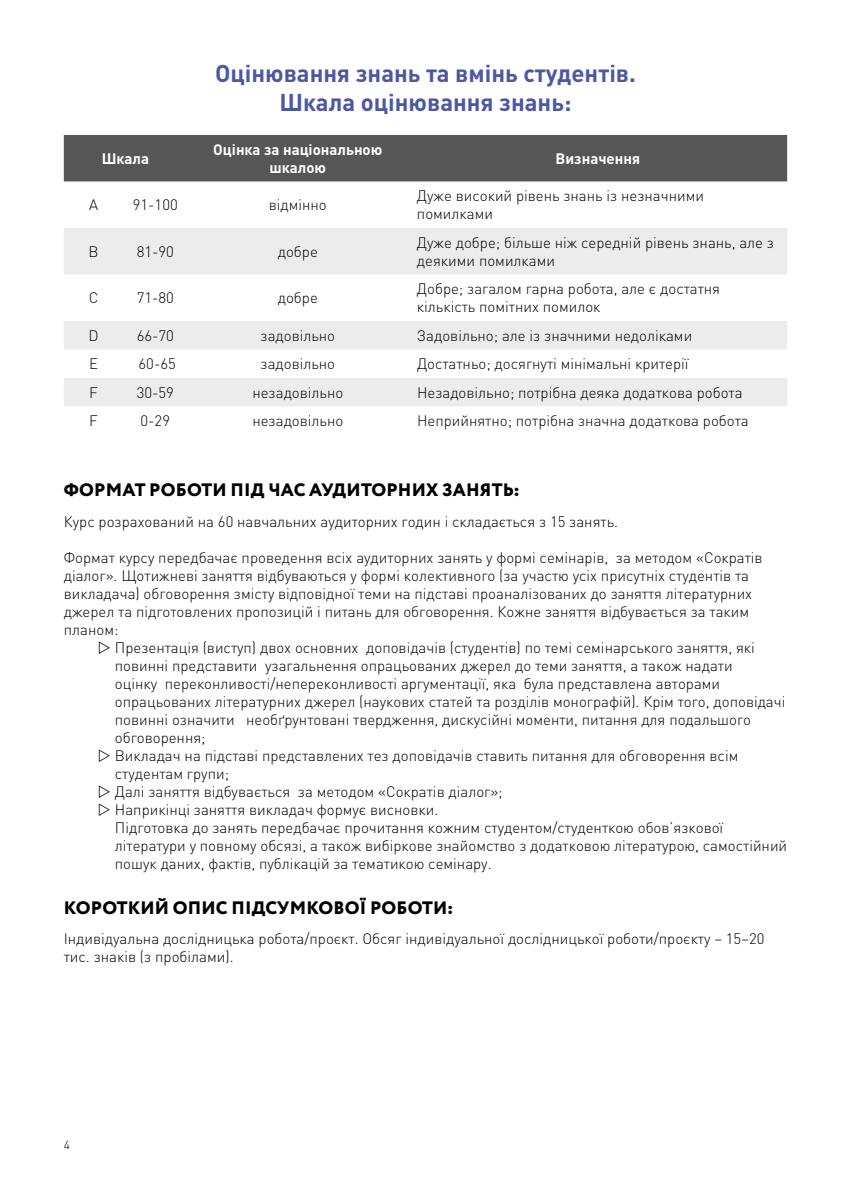
<style>
.page{position:relative;width:851px;height:1191px;background:#fff}
.page>*{position:absolute;margin:0;border:0;box-sizing:border-box;transform-origin:0 0}
.t1{font:700 24px/28.8px "DIN Pro";color:#4b58a4;text-align:center}
.t2{font:800 18px "Circe";letter-spacing:.01em;color:#000}
.t3{font:300 15px/18px "DIN Pro";color:#000}
.t4{font:700 15px/18px "DIN Pro";color:#fff;text-align:center}
.t5{font:300 12px "DIN Pro";color:#000}
</style>
<div class="page">
<div style="left:64px;top:135px;width:723px;height:46px;background:#565656"></div>
<svg style="left:64px;top:228px;width:723px;height:178px;fill:#ececed"></svg>
<h1 class="t1" style="left:215px;top:58px;width:422px">Оцінювання знань та вмінь студентів.<br>Шкала оцінювання знань:</h1>
<p class="t4" style="left:102px;top:149px;width:49px">Шкала</p>
<p class="t4" style="left:213px;top:140px;width:170px">Оцінка за національною шкалою</p>
<p class="t4" style="left:555px;top:149px;width:86px">Визначення</p>
<p class="t3" style="left:89px;top:195px;width:11px">A</p>
<p class="t3" style="left:133px;top:195px;width:46px">91-100</p>
<p class="t3" style="left:269px;top:195px;width:60px">відмінно</p>
<p class="t3" style="left:417px;top:186px;width:288px">Дуже високий рівень знань із незначними помилками</p>
<p class="t3" style="left:89px;top:242px;width:12px">B</p>
<p class="t3" style="left:137px;top:242px;width:39px">81-90</p>
<p class="t3" style="left:278px;top:242px;width:42px">добре</p>
<p class="t3" style="left:417px;top:233px;width:358px">Дуже добре; більше ніж середній рівень знань, але з деякими помилками</p>
<p class="t3" style="left:89px;top:288px;width:11px">C</p>
<p class="t3" style="left:137px;top:288px;width:39px">71-80</p>
<p class="t3" style="left:278px;top:288px;width:42px">добре</p>
<p class="t3" style="left:417px;top:279px;width:304px">Добре; загалом гарна робота, але є достатня кількість помітних помилок</p>
<p class="t3" style="left:88px;top:326px;width:12px">D</p>
<p class="t3" style="left:137px;top:326px;width:39px">66-70</p>
<p class="t3" style="left:260px;top:326px;width:76px">задовільно</p>
<p class="t3" style="left:417px;top:326px;width:277px">Задовільно; але із значними недоліками</p>
<p class="t3" style="left:89px;top:354px;width:10px">E</p>
<p class="t3" style="left:138px;top:354px;width:39px">60-65</p>
<p class="t3" style="left:260px;top:354px;width:76px">задовільно</p>
<p class="t3" style="left:417px;top:354px;width:273px">Достатньо; досягнуті мінімальні критерії</p>
<p class="t3" style="left:89px;top:383px;width:10px">F</p>
<p class="t3" style="left:137px;top:383px;width:39px">30-59</p>
<p class="t3" style="left:252px;top:383px;width:92px">незадовільно</p>
<p class="t3" style="left:417px;top:383px;width:327px">Незадовільно; потрібна деяка додаткова робота</p>
<p class="t3" style="left:89px;top:411px;width:10px">F</p>
<p class="t3" style="left:140px;top:411px;width:31px">0-29</p>
<p class="t3" style="left:252px;top:411px;width:92px">незадовільно</p>
<p class="t3" style="left:417px;top:411px;width:333px">Неприйнятно; потрібна значна додаткова робота</p>
<p class="t2" style="left:64px;top:477px;width:457px">Формат роботи під час аудиторних занять:</p>
<p class="t3" style="left:64px;top:511px;width:555px">Курс розрахований на 60 навчальних аудиторних годин і складається з 15 занять.</p>
<p class="t3" style="left:64px;top:547px;width:700px">Формат курсу передбачає проведення всіх аудиторних занять у формі семінарів, за методом «Сократів діалог». Щотижневі заняття відбуваються у формі колективного (за участю усіх присутніх студентів та викладача) обговорення змісту відповідної теми на підставі проаналізованих до заняття літературних джерел та підготовлених пропозицій і питань для обговорення. Кожне заняття відбувається за таким планом:</p>
<p class="t3" style="left:115px;top:637px;width:673px">Презентація (виступ) двох основних доповідачів (студентів) по темі семінарського заняття, які повинні представити узагальнення опрацьованих джерел до теми заняття, а також надати<br>оцінку переконливості/непереконливості аргументації, яка була представлена авторами опрацьованих літературних джерел (наукових статей та розділів монографій). Крім того, доповідачі повинні означити необґрунтовані твердження, дискусійні моменти, питання для подальшого обговорення;<br>Викладач на підставі представлених тез доповідачів ставить питання для обговорення всім студентам групи;<br>Далі заняття відбувається за методом «Сократів діалог»;<br>Наприкінці заняття викладач формує висновки.<br>Підготовка до занять передбачає прочитання кожним студентом/студенткою обов’язкової літератури у повному обсязі, а також вибіркове знайомство з додатковою літературою, самостійний пошук даних, фактів, публікацій за тематикою семінару.</p>
<p class="t2" style="left:64px;top:895px;width:391px">Короткий опис підсумкової роботи:</p>
<p class="t3" style="left:64px;top:929px;width:702px">Індивідуальна дослідницька робота/проєкт. Обсяг індивідуальної дослідницької роботи/проєкту – 15–20 тис. знаків (з пробілами).</p>
<p class="t5" style="left:64px;top:1136px;width:8px">4</p>
</div>
